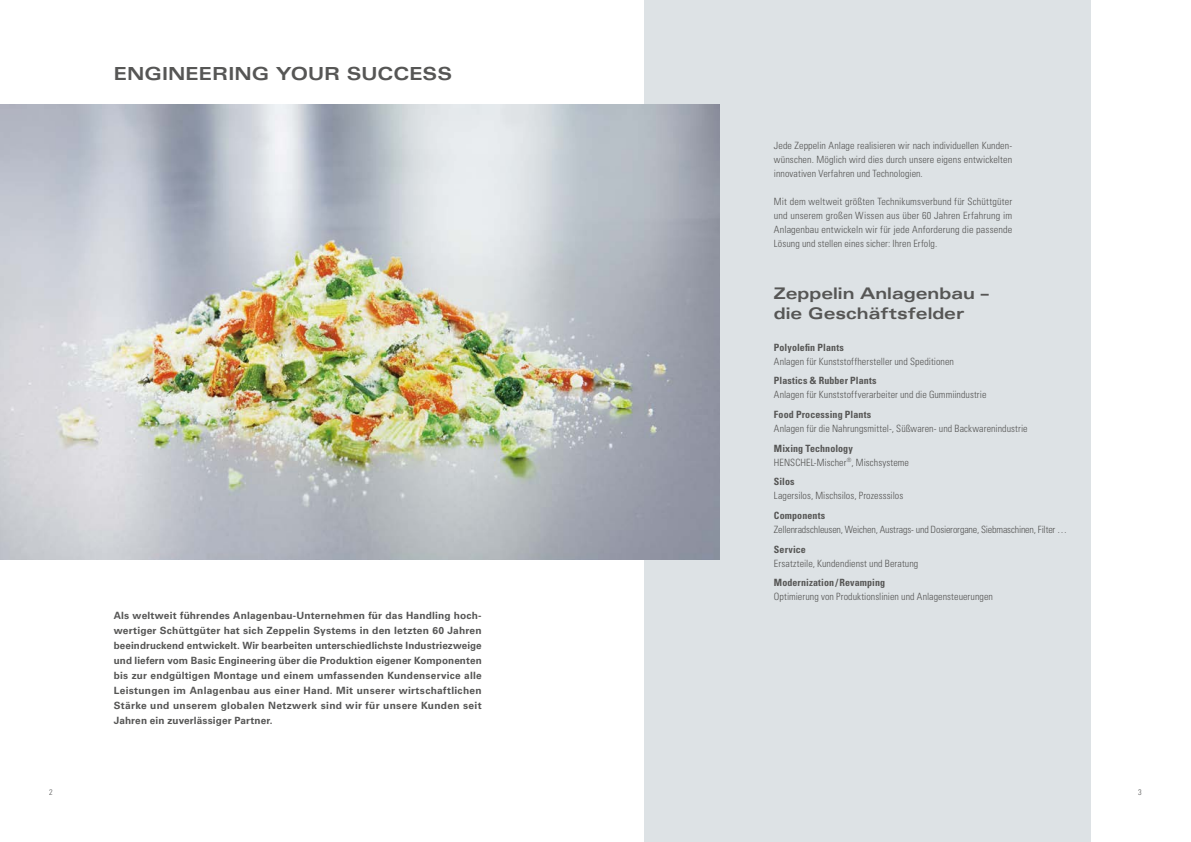
<style>
.page{position:relative;width:1191px;height:842px;background:#fff}
.page>*{position:absolute;margin:0;border:0;box-sizing:border-box;transform-origin:0 0}
.t1{font:700 expanded 18px "Univers LT Std";letter-spacing:-.005em;color:#565655}
.t2{font:700 expanded 16px/20px "Univers LT Std";color:#565655}
.t3{font:300 condensed 10px/14px "Univers LT Std";letter-spacing:.005em;color:#565655;text-align:justify}
.t4{font:700 10px/15px "Univers LT Std";letter-spacing:.015em;color:#565655;text-align:justify}
.t5{font:700 condensed 10px "Univers LT Std";letter-spacing:.01em;color:#565655}
.t6{font:300 condensed 10px "Univers LT Std";letter-spacing:-.015em;color:#565655}
.t7{font:300 condensed 8px "Univers LT Std";color:#565655}
.s1{font-weight:700}
</style>
<div class="page">
<div style="left:644px;top:0;width:447px;height:842px;background:#dde2e5"></div>
<img style="left:0;top:105px;width:720px;height:455px">
<h1 class="t1" style="left:114px;top:64px;width:340px">ENGINEERING YOUR SUCCESS</h1>
<p class="t4" style="left:114px;top:608px;width:369px">Als weltweit führendes Anlagenbau-Unternehmen für das Handling hoch&shy;wertiger Schüttgüter hat sich Zeppelin Systems in den letzten 60 Jahren beeindruckend entwickelt. Wir bearbeiten unterschiedlichste Industriezweige und liefern vom Basic Engineering über die Produktion eigener Komponenten bis zur endgültigen Montage und einem umfassenden Kundenservice alle Leistungen im Anlagenbau aus einer Hand. Mit unserer wirtschaftlichen Stärke und unserem globalen Netzwerk sind wir für unsere Kunden seit Jahren ein zuverlässiger Partner.</p>
<p class="t3" style="left:774px;top:138px;width:240px">Jede Zeppelin Anlage realisieren wir nach individuellen Kunden&shy;wünschen. Möglich wird dies durch unsere eigens entwickelten innovativen Verfahren und Technologien.</p>
<p class="t3" style="left:774px;top:194px;width:240px">Mit dem weltweit größten Technikumsverbund für Schüttgüter und unserem großen Wissen aus über 60 Jahren Erfahrung im Anlagenbau entwickeln wir für jede Anforderung die passende Lösung und stellen eines sicher: Ihren Erfolg.</p>
<h2 class="t2" style="left:774px;top:284px;width:216px">Zeppelin Anlagenbau – die Geschäftsfelder</h2>
<p class="t5" style="left:774px;top:341px;width:71px">Polyolefin Plants</p>
<p class="t3" style="left:774px;top:354px;width:181px">Anlagen für Kunststoffhersteller und Speditionen</p>
<p class="t5" style="left:774px;top:374px;width:104px">Plastics &amp; Rubber Plants</p>
<p class="t3" style="left:774px;top:388px;width:214px">Anlagen für Kunststoffverarbeiter und die Gummiindustrie</p>
<p class="t5" style="left:774px;top:408px;width:99px">Food Processing Plants</p>
<p class="t3" style="left:774px;top:421px;width:255px">Anlagen für die Nahrungsmittel-, Süßwaren- und Backwarenindustrie</p>
<p class="t3" style="left:774px;top:441px;width:137px"><span class="s1">Mixing Technology<br></span>HENSCHEL-Mischer<sup>®</sup>, Mischsysteme</p>
<p class="t5" style="left:774px;top:476px;width:22px">Silos</p>
<p class="t3" style="left:774px;top:489px;width:131px">Lagersilos, Mischsilos, Prozesssilos</p>
<p class="t5" style="left:774px;top:509px;width:53px">Components</p>
<p class="t6" style="left:774px;top:523px;width:295px">Zellenradschleusen, Weichen, Austrags- und Dosierorgane, Siebmaschinen, Filter …</p>
<p class="t5" style="left:774px;top:543px;width:34px">Service</p>
<p class="t3" style="left:774px;top:556px;width:146px">Ersatzteile, Kundendienst und Beratung</p>
<p class="t5" style="left:774px;top:577px;width:113px">Modernization/Revamping</p>
<p class="t3" style="left:774px;top:590px;width:221px">Optimierung von Produktionslinien und Anlagensteuerungen</p>
<p class="t7" style="left:49px;top:788px;width:5px">2</p>
<p class="t7" style="left:1138px;top:788px;width:5px">3</p>
</div>
